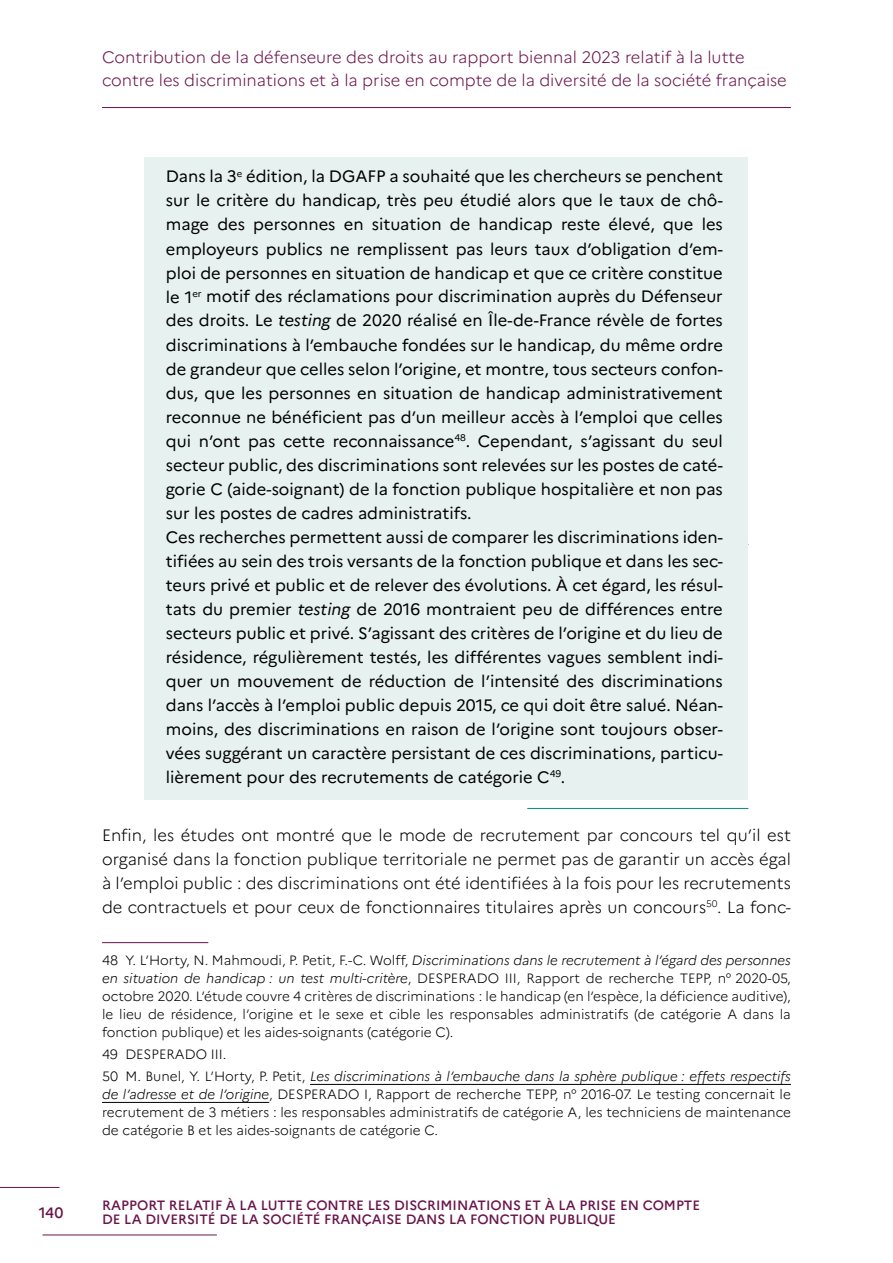
<style>
.page{position:relative;width:893px;height:1263px;background:#fff}
.page>*{position:absolute;margin:0;border:0;box-sizing:border-box;transform-origin:0 0}
.t1{font:16.5px/24px "Marianne";color:#000}
.t2{font:300 16.5px/24px "Marianne";color:#000;text-align:justify}
.t3{font:300 16.5px/22.5px "Marianne";color:#6a144a}
.t4{font:500 15px "Marianne";color:#6a144a}
.t5{font:300 13.5px/18px "Marianne";color:#000;text-align:justify}
.t6{font:500 13.5px/13.5px "Marianne";color:#6a144a}
.t7{font:italic 300 13.5px/22.2px "Marianne";color:#000}
.s1{font-style:italic}
.s2{font-style:normal}
</style>
<div class="page">
<hr style="left:0;top:1187px;width:60px;height:1px;background:#6a144a">
<hr style="left:43px;top:1234px;width:174px;height:1px;background:#6a144a">
<hr style="left:102px;top:107px;width:689px;height:1px;background:#6a144a">
<div style="left:145px;top:157px;width:603px;height:378px;background:#e7f1f0"></div>
<div style="left:145px;top:517px;width:603px;height:282px;background:#e7f1f0"></div>
<hr style="left:527px;top:808px;width:221px;height:1px;background:#008e7f">
<hr style="left:102px;top:942px;width:106px;height:1px;background:#6a144a">
<hr style="left:310px;top:1084px;width:481px;height:1px;background:#000">
<hr style="left:102px;top:1102px;width:167px;height:1px;background:#000">
<p class="t4" style="left:39px;top:1201px;width:26px">140</p>
<p class="t3" style="left:102px;top:45px;width:686px">Contribution de la défenseure des droits au rapport biennal 2023 relatif à la lutte contre les discriminations et à la prise en compte de la diversité de la société française</p>
<p class="t1" style="left:166px;top:163px;width:559px">Dans la 3<sup>e</sup> édition, la DGAFP a souhaité que les chercheurs se penchent sur le critère du handicap, très peu étudié alors que le taux de chô&shy;mage des personnes en situation de handicap reste élevé, que les employeurs publics ne remplissent pas leurs taux d’obligation d’em&shy;ploi de personnes en situation de handicap et que ce critère constitue le 1<sup>er</sup> motif des réclamations pour discrimination auprès du Défenseur des droits. Le <span class="s1">testing</span> de 2020 réalisé en Île-de-France révèle de fortes discriminations à l’embauche fondées sur le handicap, du même ordre de grandeur que celles selon l’origine, et montre, tous secteurs confon&shy;dus, que les personnes en situation de handicap administrativement reconnue ne bénéficient pas d’un meilleur accès à l’emploi que celles qui n’ont pas cette reconnaissance<sup>48</sup>. Cependant, s’agissant du seul secteur public, des discriminations sont relevées sur les postes de caté&shy;gorie C (aide-soignant) de la fonction publique hospitalière et non pas sur les postes de cadres administratifs.<br>Ces recherches permettent aussi de comparer les discriminations iden&shy;tifiées au sein des trois versants de la fonction publique et dans les sec&shy;teurs privé et public et de relever des évolutions. À cet égard, les résul&shy;tats du premier <span class="s1">testing</span> de 2016 montraient peu de différences entre secteurs public et privé. S’agissant des critères de l’origine et du lieu de résidence, régulièrement testés, les différentes vagues semblent indi&shy;quer un mouvement de réduction de l’intensité des discriminations dans l’accès à l’emploi public depuis 2015, ce qui doit être salué. Néan&shy;moins, des discriminations en raison de l’origine sont toujours obser&shy;vées suggérant un caractère persistant de ces discriminations, particu&shy;lièrement pour des recrutements de catégorie C<sup>49</sup>.</p>
<p class="t2" style="left:102px;top:821px;width:690px">Enfin, les études ont montré que le mode de recrutement par concours tel qu’il est organisé dans la fonction publique territoriale ne permet pas de garantir un accès égal à l’emploi public : des discriminations ont été identifiées à la fois pour les recrutements de contractuels et pour ceux de fonctionnaires titulaires après un concours<sup>50</sup>. La fonc-</p>
<p class="t5" style="left:102px;top:950px;width:690px">48 Y. L’Horty, N. Mahmoudi, P. Petit, F.-C. Wolff, <span class="s1">Discriminations dans le recrutement à l’égard des personnes en situation de handicap : un test multi-critère</span>, DESPERADO III, Rapport de recherche TEPP, n° 2020-05, octobre 2020. L’étude couvre 4 critères de discriminations : le handicap (en l’espèce, la déficience auditive), le lieu de résidence, l’origine et le sexe et cible les responsables administratifs (de catégorie A dans la fonction publique) et les aides-soignants (catégorie C).</p>
<p class="t7" style="left:102px;top:1042px;width:690px"><span class="s2">49 DESPERADO III.<br>50 M. Bunel, Y. L’Horty, P. Petit,</span> Les discriminations à l’embauche dans la sphère publique : effets respectifs</p>
<p class="t5" style="left:102px;top:1084px;width:690px"><span class="s1">de l’adresse et de l’origine</span>, DESPERADO I, Rapport de recherche TEPP, n° 2016-07. Le testing concernait le recrutement de 3 métiers : les responsables administratifs de catégorie A, les techniciens de maintenance de catégorie B et les aides-soignants de catégorie C.</p>
<p class="t6" style="left:102px;top:1197px;width:600px">RAPPORT RELATIF À LA LUTTE CONTRE LES DISCRIMINATIONS ET À LA PRISE EN COMPTE<br>DE LA DIVERSITÉ DE LA SOCIÉTÉ FRANÇAISE DANS LA FONCTION PUBLIQUE</p>
</div>
